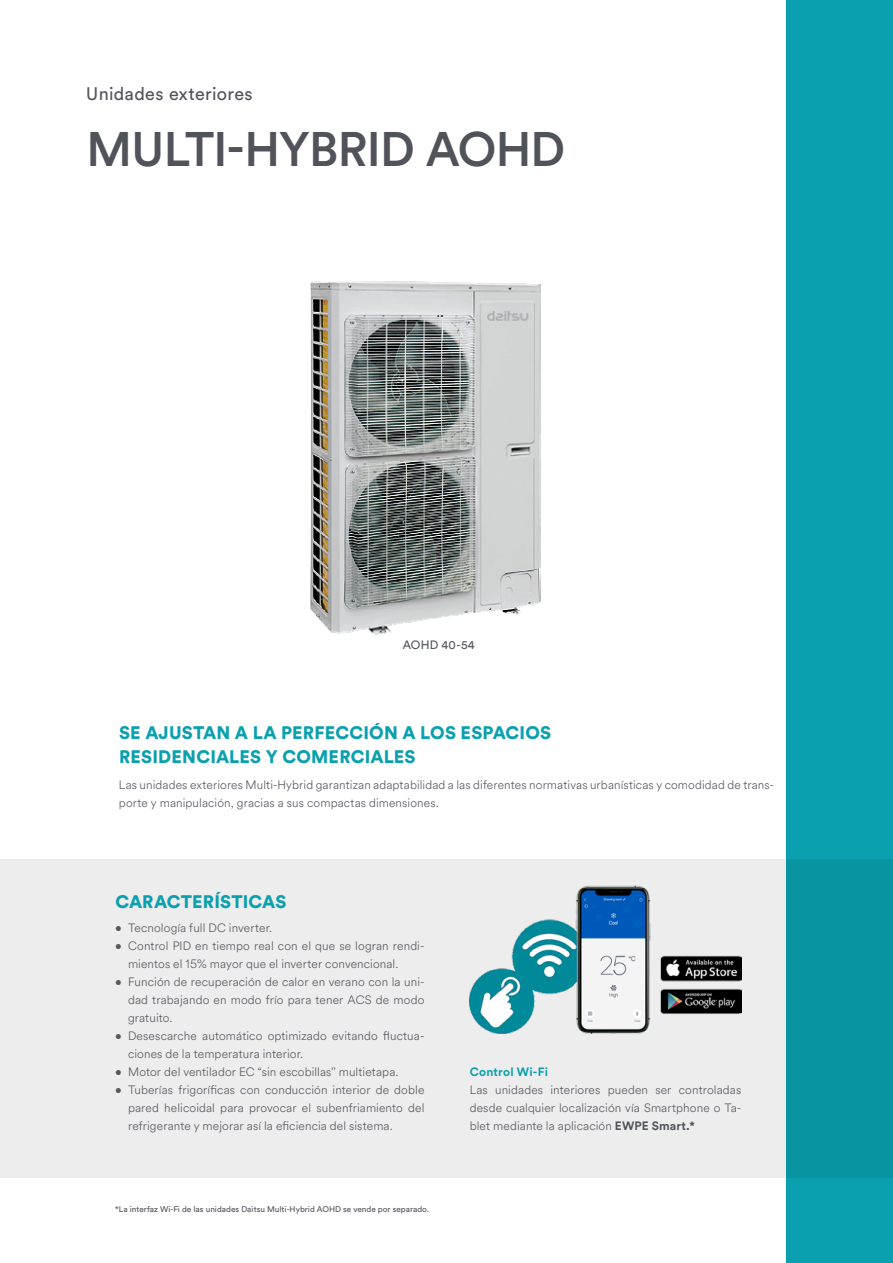
<style>
.page{position:relative;width:893px;height:1263px;background:#fff}
.page>*{position:absolute;margin:0;border:0;box-sizing:border-box;transform-origin:0 0}
.t1{font:500 48px "Circular Std";letter-spacing:-.015em;color:#50535a}
.t2{font:900 18px/24px "Circular Std";letter-spacing:.01em;color:#0aa0af}
.t3{font:18px "Circular Std";letter-spacing:.015em;color:#50535a}
.t4{font:300 12px/18px "Circular Air";letter-spacing:.01em;color:#50535a}
.t5{font:700 12px "Circular Std";letter-spacing:.02em;color:#0aa0af}
.t6{font:12px "Circular Std";letter-spacing:.015em;color:#50535a}
.t7{font:8.25px "Circular Std";color:#50535a}
.s1{font-family:"Circular Pro TT";font-weight:400;color:#575756}
.s2{font-family:"Circular Std";font-weight:700}
</style>
<div class="page">
<div style="left:0;top:859px;width:893px;height:319px;background:#ededed"></div>
<img style="left:311px;top:281px;width:229px;height:355px">
<img style="left:470px;top:885px;width:271px;height:148px">
<div style="left:787px;top:0;width:106px;height:1263px;background:linear-gradient(to right,#0a9dac,#0a9dac)"></div>
<h2 class="t3" style="left:86px;top:82px;width:168px">Unidades exteriores</h2>
<h1 class="t1" style="left:87px;top:119px;width:480px">MULTI-HYBRID AOHD</h1>
<p class="t6" style="left:403px;top:637px;width:74px">AOHD 40-54</p>
<h2 class="t2" style="left:119px;top:721px;width:434px">SE AJUSTAN A LA PERFECCIÓN A LOS ESPACIOS<br>RESIDENCIALES Y COMERCIALES</h2>
<p class="t4" style="left:119px;top:775px;width:657px">Las unidades exteriores Multi-Hybrid garantizan adaptabilidad a las diferentes normativas urbanísticas y comodidad de trans&shy;porte y manipulación, gracias a sus compactas dimensiones.</p>
<h2 class="t2" style="left:115px;top:889px;width:172px">CARACTERÍSTICAS</h2>
<p class="t4" style="left:115px;top:919px;width:158px"><span class="s1">•</span> Tecnología full DC inverter.</p>
<p class="t4" style="left:128px;top:937px;width:298px;text-indent:-13px"><span class="s1">•</span> Control PID en tiempo real con el que se logran rendi&shy;mientos el 15% mayor que el inverter convencional.</p>
<p class="t4" style="left:128px;top:973px;width:298px;text-align:justify;text-indent:-13px"><span class="s1">•</span> Función de recuperación de calor en verano con la uni&shy;dad trabajando en modo frío para tener ACS de modo gratuito.</p>
<p class="t4" style="left:128px;top:1027px;width:298px;text-indent:-13px"><span class="s1">•</span> Desescarche automático optimizado evitando fluctua&shy;ciones de la temperatura interior.</p>
<p class="t4" style="left:115px;top:1063px;width:285px"><span class="s1">•</span> Motor del ventilador EC “sin escobillas'' multietapa.</p>
<p class="t4" style="left:128px;top:1081px;width:298px;text-align:justify;text-indent:-13px"><span class="s1">•</span> Tuberías frigoríficas con conducción interior de doble pared helicoidal para provocar el subenfriamiento del refrigerante y mejorar así la eficiencia del sistema.</p>
<p class="t7" style="left:115px;top:1204px;width:315px">*La interfaz Wi-Fi de las unidades Daitsu Multi-Hybrid AOHD se vende por separado.</p>
<p class="t5" style="left:470px;top:1064px;width:80px">Control Wi-Fi</p>
<p class="t4" style="left:470px;top:1081px;width:273px;text-align:justify">Las unidades interiores pueden ser controladas desde cualquier localización vía Smartphone o Ta&shy;blet mediante la aplicación <span class="s2">EWPE Smart.*</span></p>
</div>
